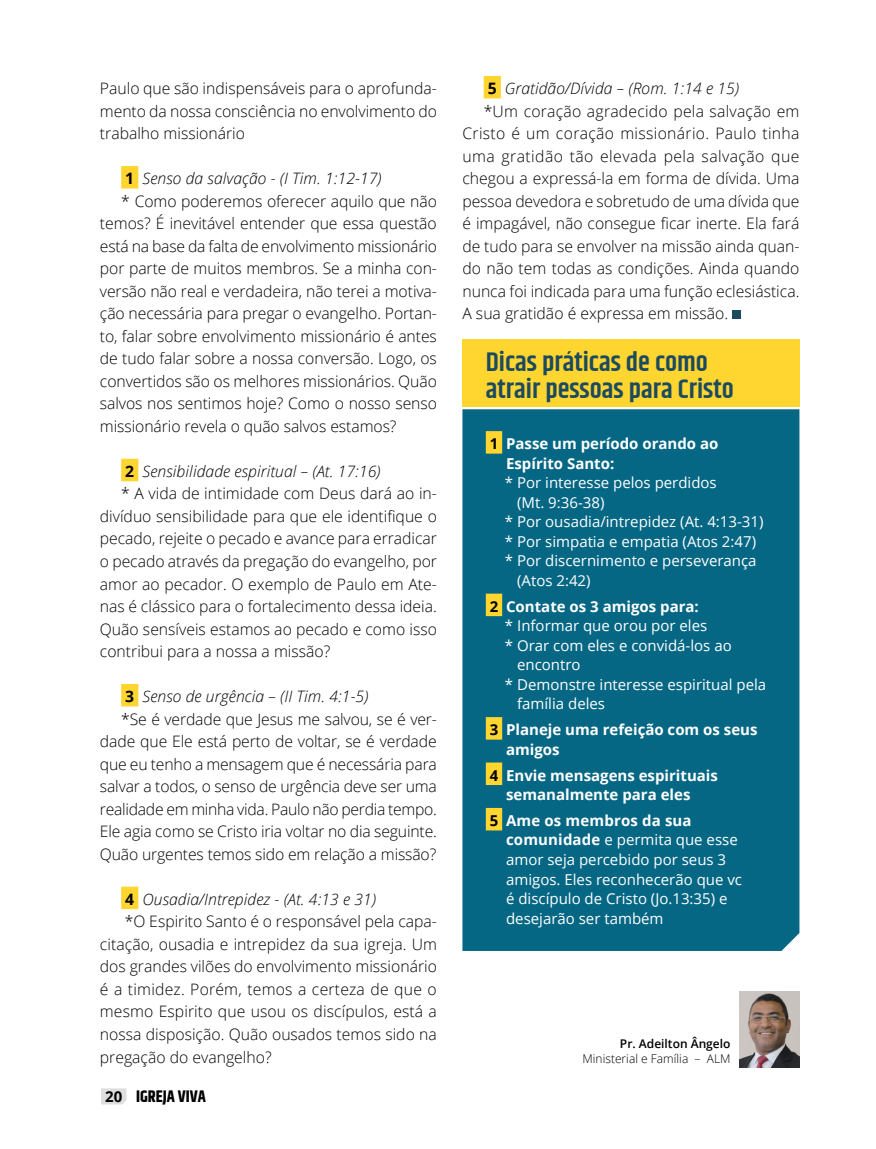
<style>
.page{position:relative;width:876px;height:1149px;background:#fff}
.page>*{position:absolute;margin:0;border:0;box-sizing:border-box;transform-origin:0 0}
.t1{font:600 27px/27px "Khand";color:#1c4b60}
.t2{font:700 16.5px "Khand";color:#000}
.t3{font:300 15.75px/22.5px "Open Sans";color:#000;text-align:justify}
.t4{font:italic 300 15.75px "Open Sans";letter-spacing:.005em;color:#000}
.t5{font:300 15.75px "Open Sans";letter-spacing:-.02em;color:#000}
.t6{font:300 15.75px "Open Sans";letter-spacing:.02em;color:#000}
.t7{font:300 15.75px "Open Sans";letter-spacing:.025em;color:#000}
.t8{font:15px/19.5px "Open Sans";color:#fff}
.t9{font:700 15px/19.5px "Open Sans";color:#fff}
.t10{font:300 12px "Open Sans";color:#000}
.t11{font:600 12px "Open Sans";color:#000}
.s1{font-weight:700;font-style:normal}
.s2{font-family:"Open Sans";font-size:15px}
.s3{color:#000}
.s4{font-weight:700;color:#000}
.s5{font-weight:700}
</style>
<div class="page">
<svg style="left:101px;top:1088px;width:25px;height:16px"></svg>
<img style="left:739px;top:991px;width:60px;height:76px">
<div style="left:462px;top:409px;width:337px;height:541px;background:#056784"></div>
<div style="left:121px;top:166px;width:17px;height:22px;background:#ffd530"></div>
<div style="left:121px;top:458px;width:17px;height:23px;background:#ffd530"></div>
<div style="left:121px;top:683px;width:17px;height:23px;background:#ffd530"></div>
<div style="left:121px;top:886px;width:17px;height:22px;background:#ffd530"></div>
<div style="left:484px;top:76px;width:17px;height:22px;background:#ffd530"></div>
<svg style="left:732px;top:310px;width:9px;height:9px"></svg>
<div style="left:486px;top:431px;width:16px;height:22px;background:#ffd530"></div>
<div style="left:486px;top:593px;width:16px;height:23px;background:#ffd530"></div>
<div style="left:486px;top:717px;width:16px;height:22px;background:#ffd530"></div>
<div style="left:486px;top:762px;width:16px;height:22px;background:#ffd530"></div>
<div style="left:486px;top:807px;width:16px;height:23px;background:#ffd530"></div>
<div style="left:462px;top:339px;width:337px;height:67px;background:#ffd530"></div>
<p class="t3" style="left:100px;top:77px;width:339px">Paulo que são indispensáveis para o aprofunda&shy;mento da nossa consciência no envolvimento do trabalho missionário</p>
<p class="t4" style="left:125px;top:167px;width:258px"><span class="s1">1</span> Senso da salvação - (I Tim. 1:12-17)</p>
<p class="t3" style="left:121px;top:189px;width:317px">* Como poderemos oferecer aquilo que não</p>
<p class="t3" style="left:100px;top:212px;width:338px">temos? É inevitável entender que essa questão</p>
<p class="t3" style="left:100px;top:234px;width:339px">está na base da falta de envolvimento missionário</p>
<p class="t3" style="left:100px;top:257px;width:338px">por parte de muitos membros. Se a minha con-</p>
<p class="t3" style="left:100px;top:279px;width:339px">versão não real e verdadeira, não terei a motiva-</p>
<p class="t3" style="left:100px;top:302px;width:339px">ção necessária para pregar o evangelho. Portan-</p>
<p class="t3" style="left:100px;top:324px;width:339px">to, falar sobre envolvimento missionário é antes</p>
<p class="t3" style="left:100px;top:347px;width:339px">de tudo falar sobre a nossa conversão. Logo, os</p>
<p class="t3" style="left:100px;top:369px;width:339px">convertidos são os melhores missionários. Quão</p>
<p class="t3" style="left:100px;top:392px;width:339px">salvos nos sentimos hoje? Como o nosso senso</p>
<p class="t3" style="left:100px;top:414px;width:298px">missionário revela o quão salvos estamos?</p>
<p class="t4" style="left:125px;top:460px;width:257px"><span class="s1">2</span> Sensibilidade espiritual – (At. 17:16)</p>
<p class="t3" style="left:121px;top:482px;width:317px">* A vida de intimidade com Deus dará ao in-</p>
<p class="t3" style="left:100px;top:504px;width:338px">divíduo sensibilidade para que ele identifique o</p>
<p class="t3" style="left:100px;top:527px;width:339px">pecado, rejeite o pecado e avance para erradicar</p>
<p class="t3" style="left:100px;top:549px;width:339px">o pecado através da pregação do evangelho, por</p>
<p class="t3" style="left:100px;top:572px;width:338px">amor ao pecador. O exemplo de Paulo em Ate-</p>
<p class="t3" style="left:100px;top:594px;width:338px">nas é clássico para o fortalecimento dessa ideia.</p>
<p class="t3" style="left:100px;top:617px;width:338px">Quão sensíveis estamos ao pecado e como isso</p>
<p class="t3" style="left:100px;top:639px;width:232px">contribui para a nossa a missão?</p>
<p class="t4" style="left:125px;top:685px;width:245px"><span class="s1">3</span> Senso de urgência – (II Tim. 4:1-5)</p>
<p class="t3" style="left:121px;top:707px;width:317px">*Se é verdade que Jesus me salvou, se é ver-</p>
<p class="t3" style="left:100px;top:729px;width:338px">dade que Ele está perto de voltar, se é verdade</p>
<p class="t3" style="left:100px;top:752px;width:339px">que eu tenho a mensagem que é necessária para</p>
<p class="t3" style="left:100px;top:774px;width:339px">salvar a todos, o senso de urgência deve ser uma</p>
<p class="t5" style="left:100px;top:798px;width:338px">realidade em minha vida. Paulo não perdia tempo.</p>
<p class="t3" style="left:100px;top:819px;width:339px">Ele agia como se Cristo iria voltar no dia seguinte.</p>
<p class="t3" style="left:100px;top:842px;width:338px">Quão urgentes temos sido em relação a missão?</p>
<p class="t4" style="left:125px;top:888px;width:252px"><span class="s1">4</span> Ousadia/Intrepidez - (At. 4:13 e 31)</p>
<p class="t3" style="left:125px;top:909px;width:314px">*O Espirito Santo é o responsável pela capa-</p>
<p class="t3" style="left:100px;top:932px;width:339px">citação, ousadia e intrepidez da sua igreja. Um</p>
<p class="t3" style="left:100px;top:954px;width:338px">dos grandes vilões do envolvimento missionário</p>
<p class="t3" style="left:100px;top:977px;width:338px">é a timidez. Porém, temos a certeza de que o</p>
<p class="t3" style="left:100px;top:999px;width:339px">mesmo Espirito que usou os discípulos, está a</p>
<p class="t3" style="left:100px;top:1022px;width:338px">nossa disposição. Quão ousados temos sido na</p>
<p class="t3" style="left:100px;top:1044px;width:173px">pregação do evangelho?</p>
<p class="t2" style="left:105px;top:1084px;width:102px"><span class="s2">20</span> IGREJA VIVA</p>
<p class="t4" style="left:488px;top:77px;width:253px"><span class="s1">5</span> Gratidão/Dívida – (Rom. 1:14 e 15)</p>
<p class="t3" style="left:484px;top:99px;width:317px">*Um coração agradecido pela salvação em</p>
<p class="t6" style="left:462px;top:122px;width:339px">Cristo é um coração missionário. Paulo tinha</p>
<p class="t7" style="left:462px;top:145px;width:338px">uma gratidão tão elevada pela salvação que</p>
<p class="t3" style="left:462px;top:167px;width:338px">chegou a expressá-la em forma de dívida. Uma</p>
<p class="t3" style="left:462px;top:189px;width:338px">pessoa devedora e sobretudo de uma dívida que</p>
<p class="t3" style="left:462px;top:212px;width:338px">é impagável, não consegue ficar inerte. Ela fará</p>
<p class="t3" style="left:462px;top:234px;width:338px">de tudo para se envolver na missão ainda quan-</p>
<p class="t3" style="left:462px;top:257px;width:339px">do não tem todas as condições. Ainda quando</p>
<p class="t3" style="left:462px;top:279px;width:338px">nunca foi indicada para uma função eclesiástica.</p>
<p class="t3" style="left:462px;top:302px;width:267px">A sua gratidão é expressa em missão.</p>
<h1 class="t1" style="left:486px;top:349px;width:250px">Dicas práticas de como atrair pessoas para Cristo</h1>
<p class="t9" style="left:506px;top:433px;width:214px;text-indent:-16px"><span class="s3">1</span> Passe um período orando ao<br>Espírito Santo:</p>
<p class="t8" style="left:505px;top:472px;width:213px">* Por interesse pelos perdidos</p>
<p class="t8" style="left:517px;top:492px;width:89px">(Mt. 9:36-38)</p>
<p class="t8" style="left:505px;top:511px;width:260px">* Por ousadia/intrepidez (At. 4:13-31)</p>
<p class="t8" style="left:505px;top:531px;width:253px">* Por simpatia e empatia (Atos 2:47)</p>
<p class="t8" style="left:505px;top:550px;width:253px">* Por discernimento e perseverança</p>
<p class="t8" style="left:517px;top:570px;width:75px">(Atos 2:42)</p>
<p class="t9" style="left:490px;top:596px;width:211px"><span class="s3">2</span> Contate os 3 amigos para:</p>
<p class="t8" style="left:505px;top:615px;width:204px">* Informar que orou por eles</p>
<p class="t8" style="left:505px;top:635px;width:228px">* Orar com eles e convidá-los ao</p>
<p class="t8" style="left:517px;top:654px;width:65px">encontro</p>
<p class="t8" style="left:505px;top:674px;width:263px">* Demonstre interesse espiritual pela</p>
<p class="t8" style="left:517px;top:693px;width:89px">família deles</p>
<p class="t9" style="left:506px;top:719px;width:253px;text-indent:-16px"><span class="s3">3</span> Planeje uma refeição com os seus amigos</p>
<p class="t9" style="left:506px;top:764px;width:213px;text-indent:-16px"><span class="s3">4</span> Envie mensagens espirituais semanalmente para eles</p>
<p class="t8" style="left:506px;top:810px;width:237px;text-indent:-16px"><span class="s4">5</span> <span class="s5">Ame os membros da sua comunidade</span> e permita que esse amor seja percebido por seus 3 amigos. Eles reconhecerão que vc é discípulo de Cristo (Jo.13:35) e desejarão ser também</p>
<p class="t11" style="left:620px;top:1034px;width:112px">Pr. Adeilton Ângelo</p>
<p class="t10" style="left:583px;top:1049px;width:150px">Ministerial e Família – ALM</p>
</div>
